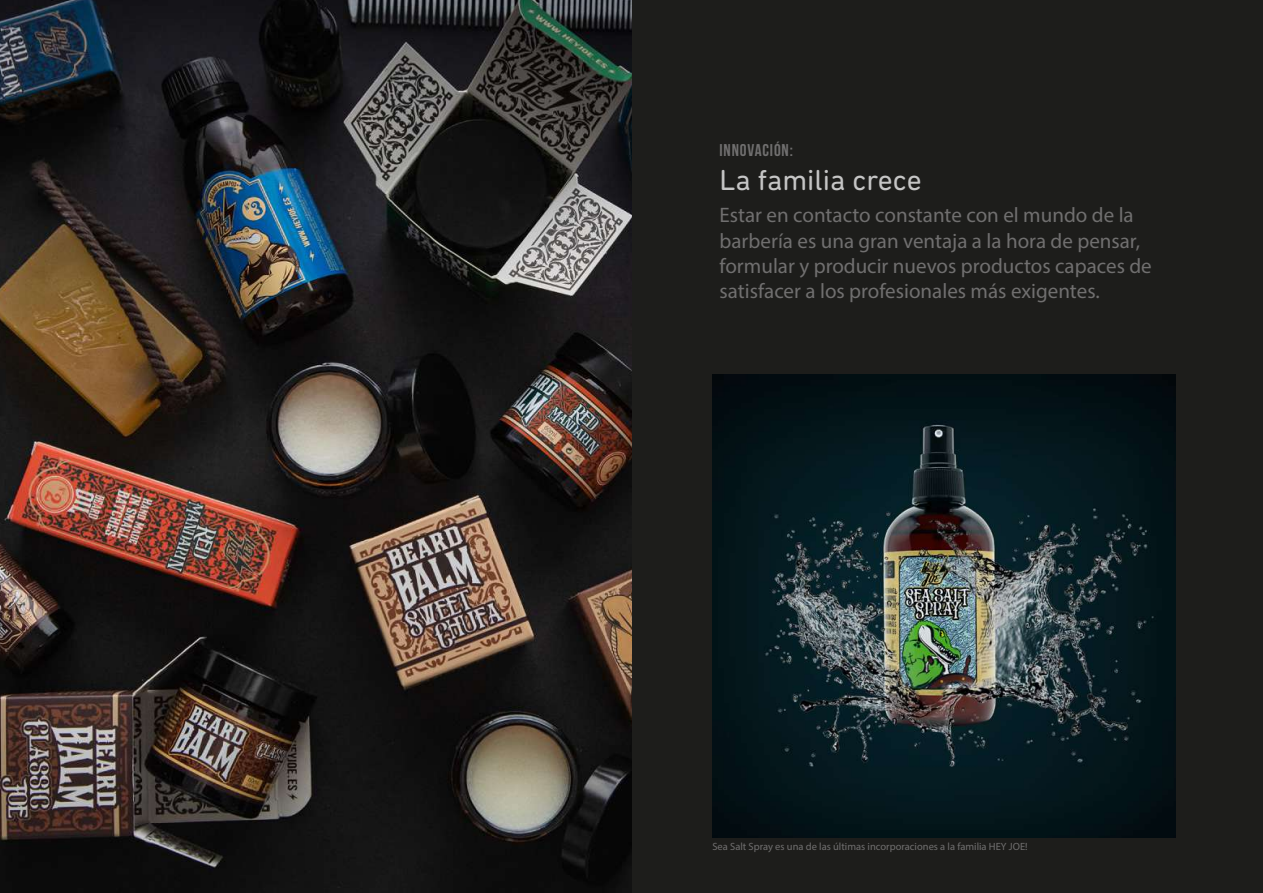
<style>
.page{position:relative;width:1263px;height:893px;background:#fff}
.page>*{position:absolute;margin:0;border:0;box-sizing:border-box;transform-origin:0 0}
.t1{font:29.4px "DIN Next Rounded LT Pro";color:#c5c5c5}
.t2{font:21px/25.2px "Myriad Pro";color:#706f6f}
.t3{font:700 17.1px "Bebas Neue";letter-spacing:.05em;color:#706f6f}
.t4{font:10.5px "Myriad Pro";color:#706f6f}
</style>
<div class="page">
<div style="left:631px;top:0;width:632px;height:893px;background:#1d1d1b"></div>
<img style="left:0;top:0;width:631px;height:893px">
<img style="left:712px;top:374px;width:463px;height:463px">
<p class="t3" style="left:719px;top:140px;width:75px">INNOVACIÓN:</p>
<h1 class="t1" style="left:719px;top:163px;width:204px">La familia crece</h1>
<p class="t2" style="left:719px;top:202px;width:434px">Estar en contacto constante con el mundo de la barbería es una gran ventaja a la hora de pensar, formular y producir nuevos productos capaces de satisfacer a los profesionales más exigentes.</p>
<p class="t4" style="left:712px;top:840px;width:317px">Sea Salt Spray es una de las últimas incorporaciones a la familia HEY JOE!</p>
</div>
